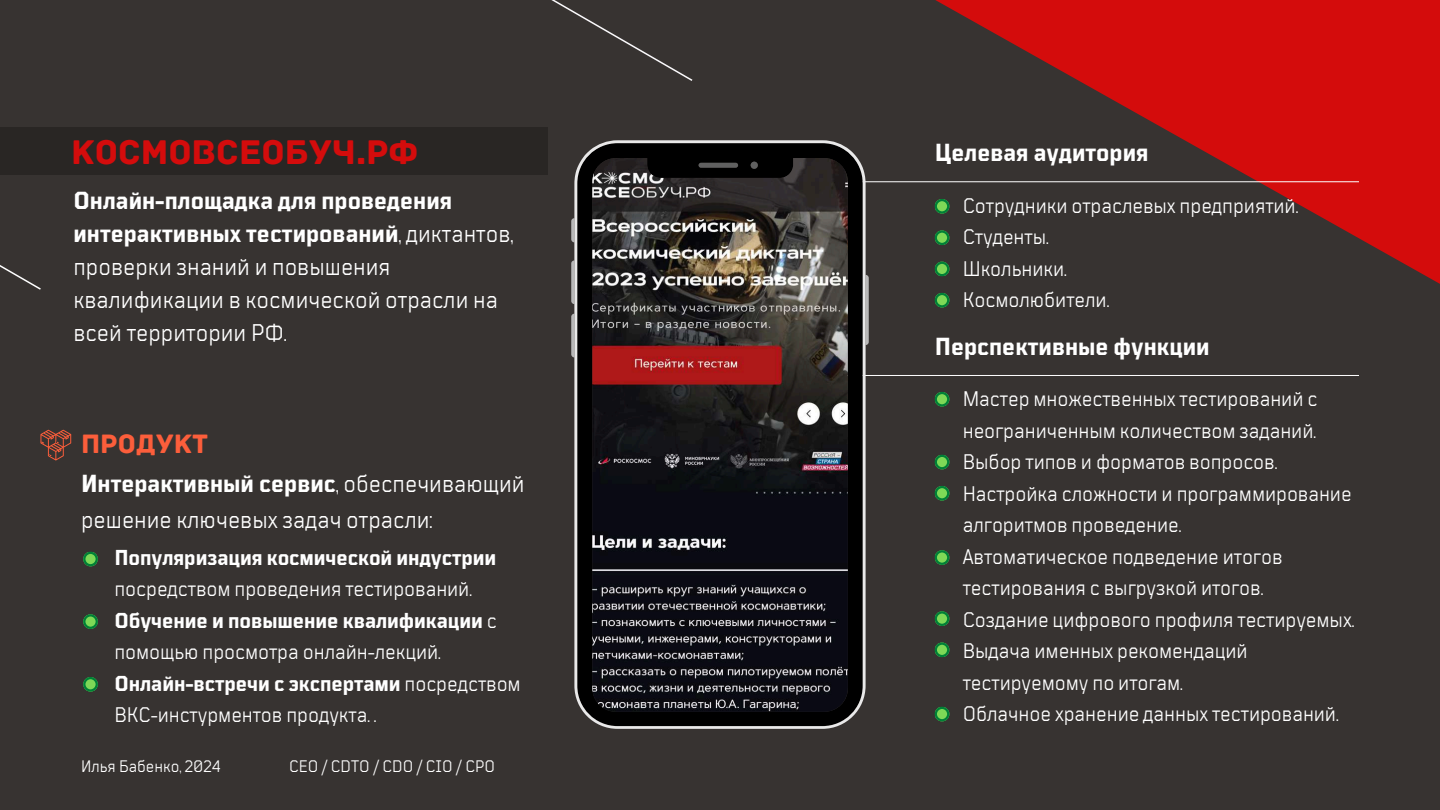
<style>
.page{position:relative;width:1440px;height:810px;background:#373331}
.page>*{position:absolute;margin:0;border:0;box-sizing:border-box;transform-origin:0 0}
.t1{font:36px "Archive";color:#d40c0c}
.t2{font:28px "Archive";color:#fc5e3b}
.t3{font:24px/33px "TT Mussels";color:#fff}
.t4{font:700 24px "TT Mussels";color:#fff}
.t5{font:21px/31.5px "TT Mussels";letter-spacing:-.005em;color:#fff}
.t6{font:700 21px "TT Mussels";letter-spacing:-.005em;color:#fff}
.t7{font:16.6px "TT Mussels";color:#fff}
.s1{font-weight:700}
</style>
<div class="page">
<svg style="left:881px;top:0;width:559px;height:401px"></svg>
<hr style="left:769px;top:375px;width:590px;height:1px;background:#fff">
<hr style="left:769px;top:181px;width:590px;height:1px;background:#fff">
<svg style="left:83px;top:552px;width:15px;height:14px"></svg>
<svg style="left:83px;top:614px;width:15px;height:15px"></svg>
<svg style="left:571px;top:218px;width:3px;height:24px"></svg>
<svg style="left:571px;top:260px;width:3px;height:44px"></svg>
<svg style="left:571px;top:314px;width:3px;height:43px"></svg>
<svg style="left:866px;top:275px;width:3px;height:70px"></svg>
<svg style="left:574px;top:140px;width:292px;height:589px;background:#352d2f"></svg>
<svg style="left:83px;top:677px;width:15px;height:15px"></svg>
<svg style="left:935px;top:230px;width:14px;height:15px"></svg>
<svg style="left:935px;top:199px;width:14px;height:15px"></svg>
<svg style="left:935px;top:262px;width:14px;height:14px"></svg>
<svg style="left:935px;top:293px;width:14px;height:15px"></svg>
<svg style="left:40px;top:430px;width:31px;height:30px"></svg>
<div style="left:0;top:127px;width:548px;height:47px;background:#292624"></div>
<svg style="left:0;top:265px;width:41px;height:25px"></svg>
<svg style="left:551px;top:0;width:142px;height:81px"></svg>
<svg style="left:935px;top:392px;width:14px;height:15px"></svg>
<svg style="left:935px;top:455px;width:14px;height:14px"></svg>
<svg style="left:935px;top:486px;width:14px;height:15px"></svg>
<svg style="left:935px;top:550px;width:14px;height:15px"></svg>
<svg style="left:935px;top:611px;width:14px;height:15px"></svg>
<svg style="left:935px;top:643px;width:14px;height:14px"></svg>
<svg style="left:935px;top:707px;width:14px;height:14px"></svg>
<h1 class="t1" style="left:71px;top:131px;width:348px">Космовсеобуч.рф</h1>
<p class="t3" style="left:73px;top:185px;width:442px"><span class="s1">Онлайн-площадка для проведения интерактивных тестирований</span>, диктантов, проверки знаний и повышения квалификации в космической отрасли на всей территории РФ.</p>
<h2 class="t2" style="left:81px;top:428px;width:129px">Продукт</h2>
<p class="t3" style="left:81px;top:467px;width:445px;line-height:36px"><span class="s1">Интерактивный сервис</span>, обеспечивающий решение ключевых задач отрасли:</p>
<p class="t6" style="left:114px;top:547px;width:383px">Популяризация космической индустрии</p>
<p class="t5" style="left:114px;top:574px;width:408px">посредством проведения тестирований.<br><span class="s1">Обучение и повышение квалификации</span> с помощью просмотра онлайн-лекций.<br><span class="s1">Онлайн-встречи с экспертами</span> посредством ВКС-инстурментов продукта. .</p>
<p class="t7" style="left:81px;top:757px;width:141px">Илья Бабенко, 2024</p>
<p class="t7" style="left:289px;top:757px;width:208px">CEO / CDTO / CDO / CIO / CPO</p>
<p class="t4" style="left:935px;top:141px;width:215px">Целевая аудитория</p>
<p class="t5" style="left:963px;top:191px;width:337px">Сотрудники отраслевых предприятий.<br>Студенты.<br>Школьники.<br>Космолюбители.</p>
<p class="t4" style="left:935px;top:335px;width:277px">Перспективные функции</p>
<p class="t5" style="left:963px;top:384px;width:393px">Мастер множественных тестирований с неограниченным количеством заданий.<br>Выбор типов и форматов вопросов.<br>Настройка сложности и программирование алгоритмов проведение.<br>Автоматическое подведение итогов тестирования с выгрузкой итогов.<br>Создание цифрового профиля тестируемых.<br>Выдача именных рекомендаций тестируемому по итогам.<br>Облачное хранение данных тестирований.</p>
</div>
